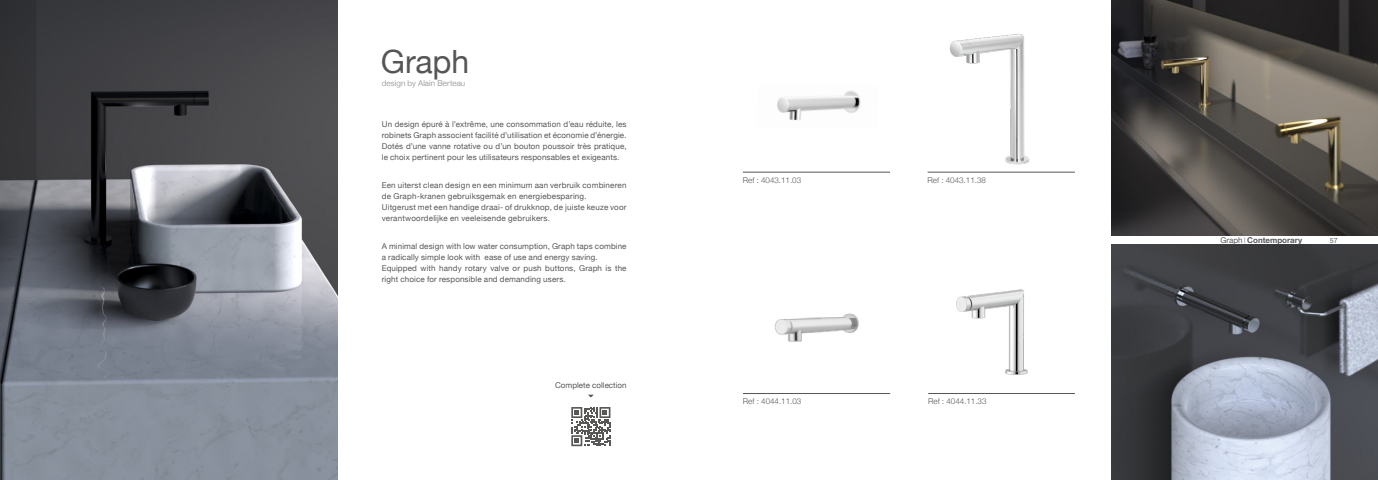
<style>
.page{position:relative;width:1378px;height:480px;background:#fff}
.page>*{position:absolute;margin:0;border:0;box-sizing:border-box;transform-origin:0 0}
.t1{font:32px "Helvetica Neue";letter-spacing:-.005em;color:#565656}
.t2{font:8px/11px "Helvetica Neue";letter-spacing:.02em;color:#575656}
.t3{font:300 8px "Helvetica Neue";color:#565656}
.t4{font:300 8px "Helvetica Neue";letter-spacing:.015em;color:#858786}
.t5{font:8px "Helvetica Neue";color:#565656}
.t6{font:700 8px "Helvetica Neue";color:#565656}
.t7{font:7px "Helvetica Neue";color:#565656}
.t8{font:5.8px "Helvetica Neue";color:#565656}
.s1{font-weight:400}
</style>
<div class="page">
<img style="left:1111px;top:244px;width:267px;height:235px">
<img style="left:1111px;top:0;width:267px;height:235px">
<hr style="left:743px;top:172px;width:147px;height:1px;background:#565656">
<hr style="left:927px;top:172px;width:148px;height:1px;background:#565656">
<hr style="left:743px;top:393px;width:147px;height:1px;background:#565656">
<hr style="left:928px;top:393px;width:147px;height:1px;background:#565656">
<img style="left:956px;top:289px;width:72px;height:86px">
<img style="left:949px;top:33px;width:81px;height:132px">
<img style="left:777px;top:91px;width:84px;height:30px">
<img style="left:774px;top:313px;width:85px;height:29px">
<img style="left:0;top:0;width:338px;height:479px">
<svg style="left:588px;top:394px;width:6px;height:3px"></svg>
<svg style="left:571px;top:407px;width:40px;height:40px"></svg>
<svg style="left:571px;top:407px;width:39px;height:38px"></svg>
<h1 class="t1" style="left:381px;top:50px;width:90px">Graph</h1>
<p class="t4" style="left:382px;top:80px;width:85px">design by Alain Berteau</p>
<p class="t2" style="left:382px;top:119px;width:246px;text-align:justify">Un design épuré à l’extrême, une consommation d’eau réduite, les robinets Graph associent facilité d’utilisation et économie d’énergie.<br>Dotés d’une vanne rotative ou d’un bouton poussoir très pratique, le choix pertinent pour les utilisateurs responsables et exigeants.</p>
<p class="t2" style="left:382px;top:180px;width:246px">Een uiterst clean design en een minimum aan verbruik combineren de Graph-kranen gebruiksgemak en energiebesparing.<br>Uitgerust met een handige draai- of drukknop, de juiste keuze voor verantwoordelijke en veeleisende gebruikers.</p>
<p class="t2" style="left:382px;top:241px;width:246px">A minimal design with low water consumption, Graph taps combine a radically simple look with ease of use and energy saving.<br>Equipped with handy rotary valve or push buttons, Graph is the right choice for responsible and demanding users.</p>
<p class="t5" style="left:555px;top:382px;width:73px">Complete collection</p>
<p class="t3" style="left:743px;top:176px;width:60px">Ref : 4043.11.03</p>
<p class="t3" style="left:927px;top:176px;width:60px">Ref : 4043.11.38</p>
<p class="t3" style="left:743px;top:397px;width:60px">Ref : 4044.11.03</p>
<p class="t3" style="left:928px;top:397px;width:60px">Ref : 4044.11.33</p>
<p class="t6" style="left:1220px;top:236px;width:83px"><span class="s1">Graph</span> Contemporary</p>
<p class="t8" style="left:1244px;top:237px;width:3px">|</p>
<p class="t7" style="left:1330px;top:237px;width:9px">57</p>
</div>
